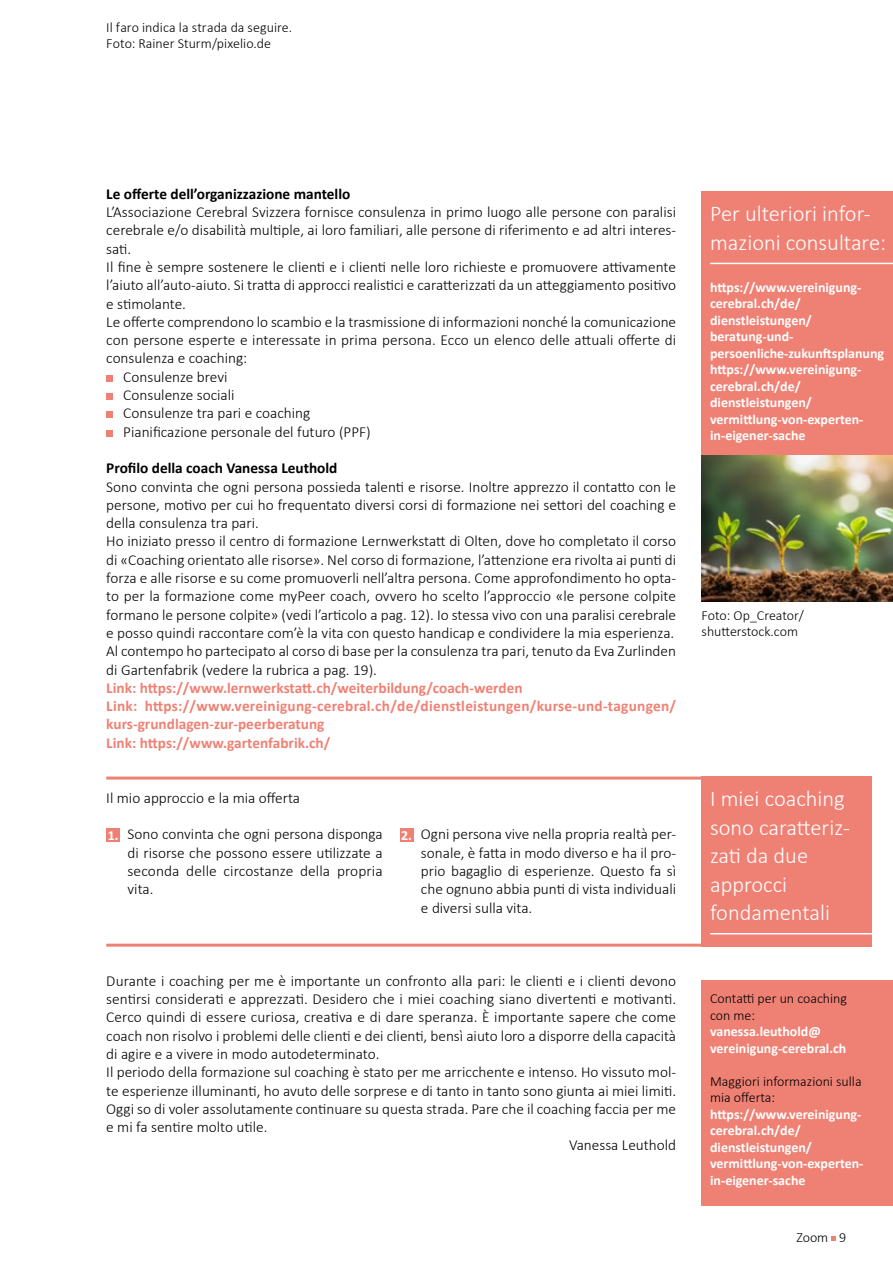
<style>
.page{position:relative;width:893px;height:1263px;background:#fff}
.page>*{position:absolute;margin:0;border:0;box-sizing:border-box;transform-origin:0 0}
.t1{font:300 22.5px/28.5px "Calibri";color:#fff}
.t2{font:300 15.3px/18.3px "Calibri";color:#000;text-align:justify}
.t3{font:700 15.3px/18.3px "Calibri";color:#ef8174}
.t4{font:700 15.3px "Calibri";color:#000}
.t5{font:700 13.95px/16.5px "Calibri";color:#fff}
.t6{font:300 13.95px/16.5px "Calibri";color:#000}
.s1{font-weight:700;font-size:13.95px;color:#fff}
</style>
<div class="page">
<svg style="left:831px;top:1236px;width:5px;height:5px"></svg>
<div style="left:106px;top:375px;width:7px;height:7px;background:#ef8174"></div>
<div style="left:106px;top:393px;width:7px;height:7px;background:#ef8174"></div>
<div style="left:106px;top:412px;width:7px;height:6px;background:#ef8174"></div>
<div style="left:106px;top:430px;width:7px;height:7px;background:#ef8174"></div>
<div style="left:106px;top:828px;width:14px;height:13px;background:#ef8174"></div>
<div style="left:400px;top:828px;width:13px;height:13px;background:#ef8174"></div>
<div style="left:702px;top:776px;width:170px;height:171px;background:#ef8174"></div>
<hr style="left:710px;top:933px;width:179px;height:1px;background:#fff">
<hr style="left:106px;top:944px;width:596px;height:3px;background:#ef8174">
<hr style="left:106px;top:776px;width:596px;height:3px;background:#ef8174">
<div style="left:702px;top:192px;width:191px;height:263px;background:#ef8174"></div>
<hr style="left:710px;top:263px;width:183px;height:1px;background:#fff">
<div style="left:702px;top:980px;width:191px;height:225px;background:#ef8174"></div>
<img style="left:702px;top:455px;width:191px;height:146px">
<p class="t6" style="left:106px;top:18px;width:187px">Il faro indica la strada da seguire.<br>Foto: Rainer Sturm/pixelio.de</p>
<p class="t4" style="left:106px;top:184px;width:246px">Le offerte dell’organizzazione mantello</p>
<p class="t2" style="left:106px;top:202px;width:571px">L’Associazione Cerebral Svizzera fornisce consulenza in primo luogo alle persone con paralisi</p>
<p class="t2" style="left:106px;top:220px;width:571px">cerebrale e/o disabilità multiple, ai loro familiari, alle persone di riferimento e ad altri interes-</p>
<p class="t2" style="left:106px;top:239px;width:27px">sati.</p>
<p class="t2" style="left:106px;top:257px;width:571px">Il fine è sempre sostenere le clienti e i clienti nelle loro richieste e promuovere attivamente</p>
<p class="t2" style="left:106px;top:275px;width:571px">l’aiuto all’auto-aiuto. Si tratta di approcci realistici e caratterizzati da un atteggiamento positivo</p>
<p class="t2" style="left:106px;top:294px;width:81px">e stimolante.</p>
<p class="t2" style="left:106px;top:312px;width:571px">Le offerte comprendono lo scambio e la trasmissione di informazioni nonché la comunicazione</p>
<p class="t2" style="left:106px;top:330px;width:571px">con persone esperte e interessate in prima persona. Ecco un elenco delle attuali offerte di</p>
<p class="t2" style="left:106px;top:348px;width:142px">consulenza e coaching:</p>
<p class="t2" style="left:123px;top:367px;width:106px">Consulenze brevi</p>
<p class="t2" style="left:123px;top:385px;width:113px">Consulenze sociali</p>
<p class="t2" style="left:123px;top:403px;width:189px">Consulenze tra pari e coaching</p>
<p class="t2" style="left:123px;top:422px;width:249px">Pianificazione personale del futuro (PPF)</p>
<p class="t4" style="left:106px;top:458px;width:233px">Profilo della coach Vanessa Leuthold</p>
<p class="t2" style="left:106px;top:477px;width:571px;text-align:left">Sono convinta che ogni persona possieda talenti e risorse. Inoltre apprezzo il contatto con le persone, motivo per cui ho frequentato diversi corsi di formazione nei settori del coaching e della consulenza tra pari.<br>Ho iniziato presso il centro di formazione Lernwerkstatt di Olten, dove ho completato il corso di «Coaching orientato alle risorse». Nel corso di formazione, l’attenzione era rivolta ai punti di forza e alle risorse e su come promuoverli nell’altra persona. Come approfondimento ho opta&shy;to per la formazione come myPeer coach, ovvero ho scelto l’approccio «le persone colpite formano le persone colpite» (vedi l’articolo a pag. 12). Io stessa vivo con una paralisi cerebrale e posso quindi raccontare com’è la vita con questo handicap e condividere la mia esperienza.<br>Al contempo ho partecipato al corso di base per la consulenza tra pari, tenuto da Eva Zurlinden di Gartenfabrik (vedere la rubrica a pag. 19).</p>
<p class="t3" style="left:106px;top:679px;width:571px">Link: https://www.lernwerkstatt.ch/weiterbildung/coach-werden<br>Link: https://www.vereinigung-cerebral.ch/de/dienstleistungen/kurse-und-tagungen/ kurs-grundlagen-zur-peerberatung<br>Link: https://www.gartenfabrik.ch/</p>
<p class="t2" style="left:106px;top:788px;width:195px">Il mio approccio e la mia offerta</p>
<p class="t2" style="left:128px;top:824px;width:257px;text-indent:-20px"><span class="s1">1.</span> Sono convinta che ogni persona disponga di risorse che possono essere utilizzate a seconda delle circostanze della propria vita.</p>
<p class="t2" style="left:421px;top:824px;width:257px;text-indent:-20px"><span class="s1">2.</span> Ogni persona vive nella propria realtà per&shy;sonale, è fatta in modo diverso e ha il pro&shy;prio bagaglio di esperienze. Questo fa sì che ognuno abbia punti di vista individuali e diversi sulla vita.</p>
<p class="t2" style="left:106px;top:971px;width:571px">Durante i coaching per me è importante un confronto alla pari: le clienti e i clienti devono</p>
<p class="t2" style="left:106px;top:989px;width:571px">sentirsi considerati e apprezzati. Desidero che i miei coaching siano divertenti e motivanti.</p>
<p class="t2" style="left:106px;top:1007px;width:571px">Cerco quindi di essere curiosa, creativa e di dare speranza. È importante sapere che come</p>
<p class="t2" style="left:106px;top:1026px;width:571px">coach non risolvo i problemi delle clienti e dei clienti, bensì aiuto loro a disporre della capacità</p>
<p class="t2" style="left:106px;top:1044px;width:275px">di agire e a vivere in modo autodeterminato.</p>
<p class="t2" style="left:106px;top:1062px;width:571px">Il periodo della formazione sul coaching è stato per me arricchente e intenso. Ho vissuto mol-</p>
<p class="t2" style="left:106px;top:1080px;width:571px">te esperienze illuminanti, ho avuto delle sorprese e di tanto in tanto sono giunta ai miei limiti.</p>
<p class="t2" style="left:106px;top:1099px;width:571px">Oggi so di voler assolutamente continuare su questa strada. Pare che il coaching faccia per me</p>
<p class="t2" style="left:106px;top:1117px;width:163px">e mi fa sentire molto utile.</p>
<p class="t2" style="left:569px;top:1135px;width:109px">Vanessa Leuthold</p>
<h1 class="t1" style="left:710px;top:199px;width:177px">Per ulteriori infor&shy;mazioni consultare:</h1>
<p class="t5" style="left:710px;top:279px;width:176px">https://www.vereinigung&shy;cerebral.ch/de/ dienstleistungen/ beratung-und&shy;persoenliche-zukunftsplanung https://www.vereinigung&shy;cerebral.ch/de/ dienstleistungen/ vermittlung-von-experten&shy;in-eigener-sache</p>
<p class="t6" style="left:702px;top:606px;width:104px">Foto: Op_Creator/ shutterstock.com</p>
<h1 class="t1" style="left:710px;top:783px;width:141px">I miei coaching sono caratteriz&shy;zati da due approcci fondamentali</h1>
<p class="t6" style="left:710px;top:989px;width:138px">Contatti per un coaching con me:</p>
<p class="t5" style="left:710px;top:1023px;width:138px">vanessa.leuthold@ vereinigung-cerebral.ch</p>
<p class="t6" style="left:710px;top:1072px;width:153px">Maggiori informazioni sulla mia offerta:</p>
<p class="t5" style="left:710px;top:1106px;width:155px">https://www.vereinigung&shy;cerebral.ch/de/ dienstleistungen/ vermittlung-von-experten&shy;in-eigener-sache</p>
<p class="t6" style="left:796px;top:1228px;width:51px">Zoom 9</p>
</div>
